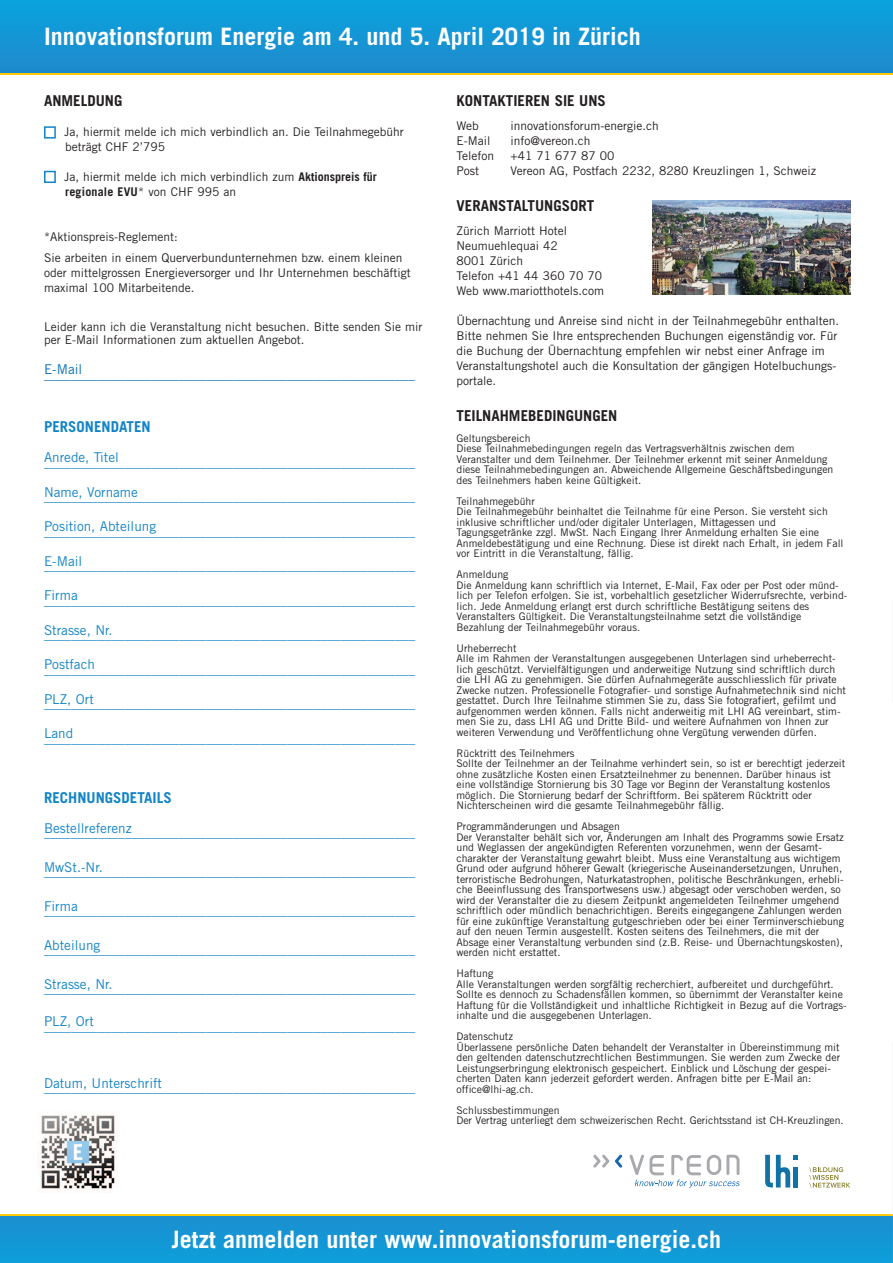
<style>
.page{position:relative;width:893px;height:1263px;background:#fff}
.page>*{position:absolute;margin:0;border:0;box-sizing:border-box;transform-origin:0 0}
.t1{font:700 24px "Trade Gothic";color:#fff}
.t2{font:700 15px "Trade Gothic";color:#231f20}
.t3{font:700 15px "Trade Gothic";color:#1284c7}
.t4{font:13.5px "Trade Gothic";color:#1284c7}
.t5{font:300 13.5px "Trade Gothic";color:#1284c7}
.t6{font:13.5px "Trade Gothic";color:#0970b9}
.t7{font:12px/15px "Trade Gothic";color:#231f20}
.t8{font:10.5px/10.5px "Trade Gothic";color:#231f20}
.s1{font-weight:700}
</style>
<div class="page">
<div style="left:0;top:1214px;width:893px;height:36px;background:linear-gradient(to right,#1c8fcf,#1c8fcf)"></div>
<div style="left:0;top:1217px;width:893px;height:46px;background:#1496d5"></div>
<div style="left:44px;top:126px;width:12px;height:13px;border:2px solid #1284c7"></div>
<div style="left:44px;top:171px;width:12px;height:12px;border:2px solid #1284c7"></div>
<div style="left:0;top:39px;width:893px;height:36px;background:linear-gradient(to right,#feca0a,#feca0a)"></div>
<img style="left:653px;top:200px;width:197px;height:95px">
<img style="left:38px;top:1113px;width:81px;height:79px">
<div style="left:0;top:0;width:893px;height:72px;background:#1496d5"></div>
<svg style="left:615px;top:1155px;width:7px;height:13px"></svg>
<svg style="left:593px;top:1155px;width:16px;height:13px"></svg>
<svg style="left:629px;top:1155px;width:111px;height:33px"></svg>
<svg style="left:765px;top:1155px;width:33px;height:32px"></svg>
<div style="left:793px;top:1167px;width:5px;height:20px;background:#1172a6"></div>
<svg style="left:809px;top:1167px;width:41px;height:20px"></svg>
<h1 class="t1" style="left:44px;top:22px;width:598px">Innovationsforum Energie am 4. und 5. April 2019 in Zürich</h1>
<h2 class="t2" style="left:44px;top:91px;width:80px">ANMELDUNG</h2>
<p class="t7" style="left:64px;top:124px;width:341px">Ja, hiermit melde ich mich verbindlich an. Die Teilnahmegebühr beträgt CHF 2’795</p>
<p class="t7" style="left:64px;top:169px;width:314px">Ja, hiermit melde ich mich verbindlich zum <span class="s1">Aktionspreis für regionale EVU</span>* von CHF 995 an</p>
<p class="t7" style="left:44px;top:226px;width:360px;line-height:21px">*Aktionspreis-Reglement:<br>Sie arbeiten in einem Querverbundunternehmen bzw. einem kleinen</p>
<p class="t7" style="left:44px;top:265px;width:368px">oder mittelgrossen Energieversorger und Ihr Unternehmen beschäftigt maximal 100 Mitarbeitende.</p>
<p class="t7" style="left:44px;top:320px;width:380px;line-height:13.5px">Leider kann ich die Veranstaltung nicht besuchen. Bitte senden Sie mir per E-Mail Informationen zum aktuellen Angebot.</p>
<p class="t6" style="left:44px;top:361px;width:40px">E-Mail</p>
<p class="t6" style="left:44px;top:366px;width:373px">_______________________________________________________</p>
<h2 class="t3" style="left:44px;top:418px;width:108px">PERSONENDATEN</h2>
<p class="t4" style="left:44px;top:449px;width:76px">Anrede, Titel</p>
<p class="t4" style="left:44px;top:454px;width:373px">_______________________________________________________</p>
<p class="t4" style="left:44px;top:484px;width:95px">Name, Vorname</p>
<p class="t4" style="left:44px;top:488px;width:373px">_______________________________________________________</p>
<p class="t4" style="left:44px;top:518px;width:114px">Position, Abteilung</p>
<p class="t4" style="left:44px;top:523px;width:373px">_______________________________________________________</p>
<p class="t4" style="left:44px;top:553px;width:40px">E-Mail</p>
<p class="t4" style="left:44px;top:557px;width:373px">_______________________________________________________</p>
<p class="t4" style="left:44px;top:587px;width:35px">Firma</p>
<p class="t4" style="left:44px;top:592px;width:373px">_______________________________________________________</p>
<p class="t4" style="left:44px;top:622px;width:70px">Strasse, Nr.</p>
<p class="t4" style="left:44px;top:626px;width:373px">_______________________________________________________</p>
<p class="t4" style="left:44px;top:656px;width:52px">Postfach</p>
<p class="t4" style="left:44px;top:661px;width:373px">_______________________________________________________</p>
<p class="t4" style="left:44px;top:691px;width:51px">PLZ, Ort</p>
<p class="t4" style="left:44px;top:695px;width:373px">_______________________________________________________</p>
<p class="t4" style="left:44px;top:725px;width:31px">Land</p>
<p class="t4" style="left:44px;top:730px;width:373px">_______________________________________________________</p>
<h2 class="t3" style="left:44px;top:788px;width:129px">RECHNUNGSDETAILS</h2>
<p class="t4" style="left:44px;top:820px;width:89px">Bestellreferenz</p>
<p class="t4" style="left:44px;top:824px;width:373px">_______________________________________________________</p>
<p class="t4" style="left:44px;top:859px;width:60px">MwSt.-Nr.</p>
<p class="t5" style="left:44px;top:863px;width:373px">_______________________________________________________</p>
<p class="t4" style="left:44px;top:898px;width:35px">Firma</p>
<p class="t5" style="left:44px;top:902px;width:373px">_______________________________________________________</p>
<p class="t4" style="left:44px;top:937px;width:58px">Abteilung</p>
<p class="t5" style="left:44px;top:941px;width:373px">_______________________________________________________</p>
<p class="t4" style="left:44px;top:976px;width:70px">Strasse, Nr.</p>
<p class="t5" style="left:44px;top:980px;width:373px">_______________________________________________________</p>
<p class="t4" style="left:44px;top:1013px;width:51px">PLZ, Ort</p>
<p class="t5" style="left:44px;top:1018px;width:373px">_______________________________________________________</p>
<p class="t4" style="left:44px;top:1075px;width:120px">Datum, Unterschrift</p>
<p class="t5" style="left:44px;top:1079px;width:373px">_______________________________________________________</p>
<h2 class="t2" style="left:456px;top:91px;width:151px">KONTAKTIEREN SIE UNS</h2>
<p class="t7" style="left:456px;top:118px;width:24px">Web</p>
<p class="t7" style="left:510px;top:118px;width:150px">innovationsforum-energie.ch</p>
<p class="t7" style="left:456px;top:133px;width:35px">E-Mail</p>
<p class="t7" style="left:510px;top:133px;width:81px">info@vereon.ch</p>
<p class="t7" style="left:456px;top:148px;width:39px">Telefon</p>
<p class="t7" style="left:510px;top:148px;width:105px">+41 71 677 87 00</p>
<p class="t7" style="left:456px;top:163px;width:24px">Post</p>
<p class="t7" style="left:510px;top:163px;width:307px">Vereon AG, Postfach 2232, 8280 Kreuzlingen 1, Schweiz</p>
<h2 class="t2" style="left:456px;top:196px;width:139px">VERANSTALTUNGSORT</h2>
<p class="t7" style="left:456px;top:223px;width:149px">Zürich Marriott Hotel<br>Neumuehlequai 42<br>8001 Zürich<br>Telefon +41 44 360 70 70<br>Web www.mariotthotels.com</p>
<p class="t7" style="left:456px;top:313px;width:384px">Übernachtung und Anreise sind nicht in der Teilnahmegebühr enthalten.<br>Bitte nehmen Sie Ihre entsprechenden Buchungen eigenständig vor. Für die Buchung der Übernachtung empfehlen wir nebst einer Anfrage im Veranstaltungshotel auch die Konsultation der gängigen Hotelbuchungs&shy;portale.</p>
<h2 class="t2" style="left:456px;top:406px;width:162px">TEILNAHMEBEDINGUNGEN</h2>
<p class="t8" style="left:456px;top:433px;width:378px">Geltungsbereich<br>Diese Teilnahmebedingungen regeln das Vertragsverhältnis zwischen dem Veranstalter und dem Teilnehmer. Der Teilnehmer erkennt mit seiner Anmeldung diese Teilnahmebedingungen an. Abweichende Allgemeine Geschäftsbedingungen des Teilnehmers haben keine Gültigkeit.</p>
<p class="t8" style="left:456px;top:496px;width:388px">Teilnahmegebühr<br>Die Teilnahmegebühr beinhaltet die Teilnahme für eine Person. Sie versteht sich inklusive schriftlicher und/oder digitaler Unterlagen, Mittagessen und Tagungsgetränke zzgl. MwSt. Nach Eingang Ihrer Anmeldung erhalten Sie eine Anmeldebestätigung und eine Rechnung. Diese ist direkt nach Erhalt, in jedem Fall vor Eintritt in die Veranstaltung, fällig.</p>
<p class="t8" style="left:456px;top:569px;width:392px">Anmeldung<br>Die Anmeldung kann schriftlich via Internet, E-Mail, Fax oder per Post oder münd&shy;lich per Telefon erfolgen. Sie ist, vorbehaltlich gesetzlicher Widerrufsrechte, verbind&shy;lich. Jede Anmeldung erlangt erst durch schriftliche Bestätigung seitens des Veranstalters Gültigkeit. Die Veranstaltungsteilnahme setzt die vollständige Bezahlung der Teilnahmegebühr voraus.</p>
<p class="t8" style="left:456px;top:643px;width:391px">Urheberrecht<br>Alle im Rahmen der Veranstaltungen ausgegebenen Unterlagen sind urheberrecht&shy;lich geschützt. Vervielfältigungen und anderweitige Nutzung sind schriftlich durch die LHI AG zu genehmigen. Sie dürfen Aufnahmegeräte ausschliesslich für private Zwecke nutzen. Professionelle Fotografier- und sonstige Aufnahmetechnik sind nicht gestattet. Durch Ihre Teilnahme stimmen Sie zu, dass Sie fotografiert, gefilmt und aufgenommen werden können. Falls nicht anderweitig mit LHI AG vereinbart, stim&shy;men Sie zu, dass LHI AG und Dritte Bild- und weitere Aufnahmen von Ihnen zur weiteren Verwendung und Veröffentlichung ohne Vergütung verwenden dürfen.</p>
<p class="t8" style="left:456px;top:748px;width:390px">Rücktritt des Teilnehmers<br>Sollte der Teilnehmer an der Teilnahme verhindert sein, so ist er berechtigt jederzeit ohne zusätzliche Kosten einen Ersatzteilnehmer zu benennen. Darüber hinaus ist eine vollständige Stornierung bis 30 Tage vor Beginn der Veranstaltung kostenlos möglich. Die Stornierung bedarf der Schriftform. Bei späterem Rücktritt oder Nichterscheinen wird die gesamte Teilnahmegebühr fällig.</p>
<p class="t8" style="left:456px;top:821px;width:389px">Programmänderungen und Absagen<br>Der Veranstalter behält sich vor, Änderungen am Inhalt des Programms sowie Ersatz und Weglassen der angekündigten Referenten vorzunehmen, wenn der Gesamt&shy;charakter der Veranstaltung gewahrt bleibt. Muss eine Veranstaltung aus wichtigem Grund oder aufgrund höherer Gewalt (kriegerische Auseinandersetzungen, Unruhen, terroristische Bedrohungen, Naturkatastrophen, politische Beschränkungen, erhebli&shy;che Beeinflussung des Transportwesens usw.) abgesagt oder verschoben werden, so wird der Veranstalter die zu diesem Zeitpunkt angemeldeten Teilnehmer umgehend schriftlich oder mündlich benachrichtigen. Bereits eingegangene Zahlungen werden für eine zukünftige Veranstaltung gutgeschrieben oder bei einer Terminverschiebung auf den neuen Termin ausgestellt. Kosten seitens des Teilnehmers, die mit der Absage einer Veranstaltung verbunden sind (z.B. Reise- und Übernachtungskosten), werden nicht erstattet.</p>
<p class="t8" style="left:456px;top:968px;width:392px">Haftung<br>Alle Veranstaltungen werden sorgfältig recherchiert, aufbereitet und durchgeführt.<br>Sollte es dennoch zu Schadensfällen kommen, so übernimmt der Veranstalter keine Haftung für die Vollständigkeit und inhaltliche Richtigkeit in Bezug auf die Vortrags&shy;inhalte und die ausgegebenen Unterlagen.</p>
<p class="t8" style="left:456px;top:1031px;width:385px">Datenschutz<br>Überlassene persönliche Daten behandelt der Veranstalter in Übereinstimmung mit den geltenden datenschutzrechtlichen Bestimmungen. Sie werden zum Zwecke der Leistungserbringung elektronisch gespeichert. Einblick und Löschung der gespei&shy;cherten Daten kann jederzeit gefordert werden. Anfragen bitte per E-Mail an: office@lhi-ag.ch.</p>
<p class="t8" style="left:456px;top:1105px;width:389px">Schlussbestimmungen<br>Der Vertrag unterliegt dem schweizerischen Recht. Gerichtsstand ist CH-Kreuzlingen.</p>
<h1 class="t1" style="left:172px;top:1225px;width:551px">Jetzt anmelden unter www.innovationsforum-energie.ch</h1>
</div>
